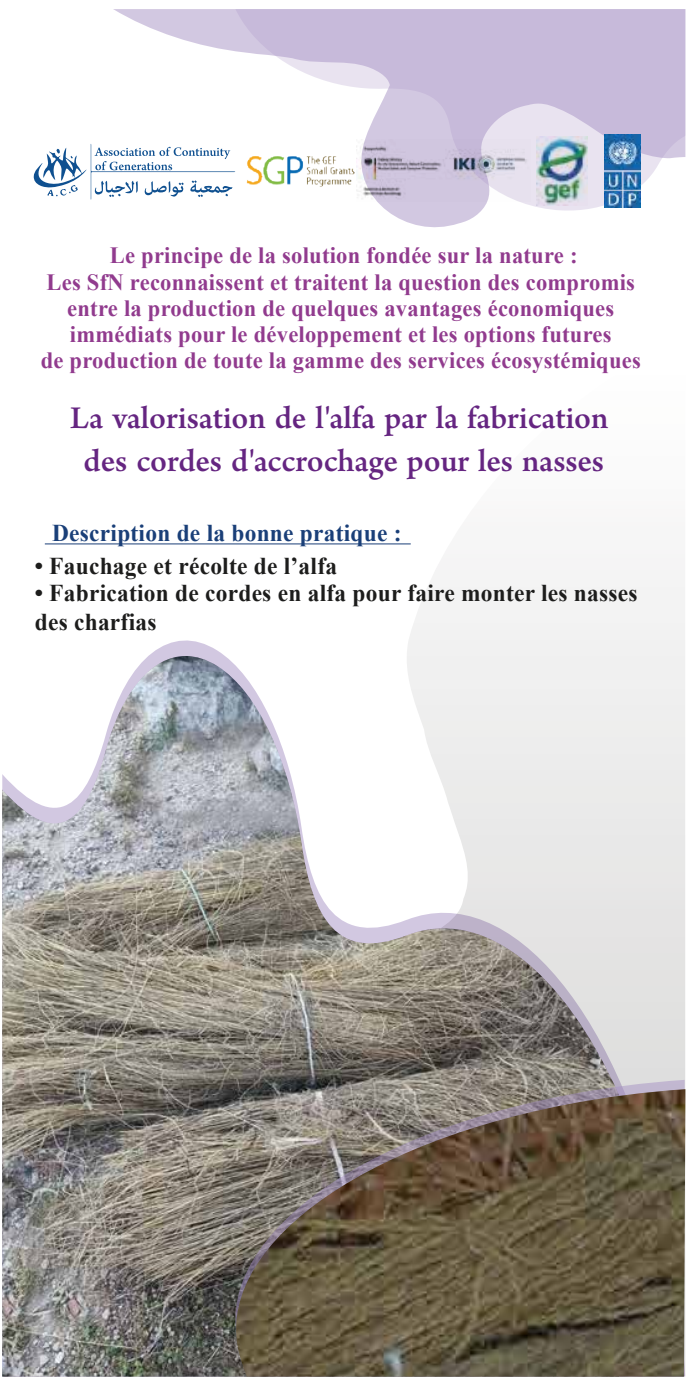
<style>
.page{position:relative;width:689px;height:1382px;background:#fff}
.page>*{position:absolute;margin:0;border:0;box-sizing:border-box;transform-origin:0 0}
.t1{font:500 44.75px/43.5px "Adobe Naskh";color:#652581;text-align:center}
.t2{font:700 24px/29px "Times New Roman";letter-spacing:.01em;color:#1d1d1c}
.t3{font:700 24px "Times New Roman";letter-spacing:.01em;color:#1a3f78}
.t4{font:700 23.25px/26.2px "Times New Roman";letter-spacing:.01em;color:#913b8e;text-align:center}
</style>
<div class="page">
<svg style="left:95px;top:544px;width:590px;height:112px"></svg>
<svg style="left:113px;top:9px;width:572px;height:218px"></svg>
<svg style="left:619px;top:656px;width:66px;height:423px;background:#e7e7e6"></svg>
<svg style="left:34px;top:144px;width:185px;height:55px"></svg>
<img style="left:219px;top:141px;width:138px;height:59px">
<img style="left:357px;top:140px;width:174px;height:62px">
<img style="left:537px;top:136px;width:50px;height:69px">
<img style="left:604px;top:135px;width:37px;height:72px">
<img style="left:2px;top:656px;width:617px;height:423px">
<svg style="left:2px;top:1079px;width:683px;height:297px;background:#83807a"></svg>
<hr style="left:45px;top:543px;width:366px;height:1px;background:#1a3f78">
<img style="left:203px;top:1088px;width:482px;height:288px">
<p class="t4" style="left:41px;top:242px;width:602px">Le principe de la solution fondée sur la nature :<br>Les SfN reconnaissent et traitent la question des compromis entre la production de quelques avantages économiques immédiats pour le développement et les options futures<br>de production de toute la gamme des services écosystémiques</p>
<h1 class="t1" style="left:70px;top:390px;width:540px">La valorisation de l'alfa par la fabrication des cordes d'accrochage pour les nasses</h1>
<p class="t3" style="left:52px;top:515px;width:351px">Description de la bonne pratique :</p>
<p class="t2" style="left:35px;top:550px;width:304px">• Fauchage et récolte de l’alfa</p>
<p class="t2" style="left:35px;top:578px;width:604px">• Fabrication de cordes en alfa pour faire monter les nasses des charfias</p>
</div>
